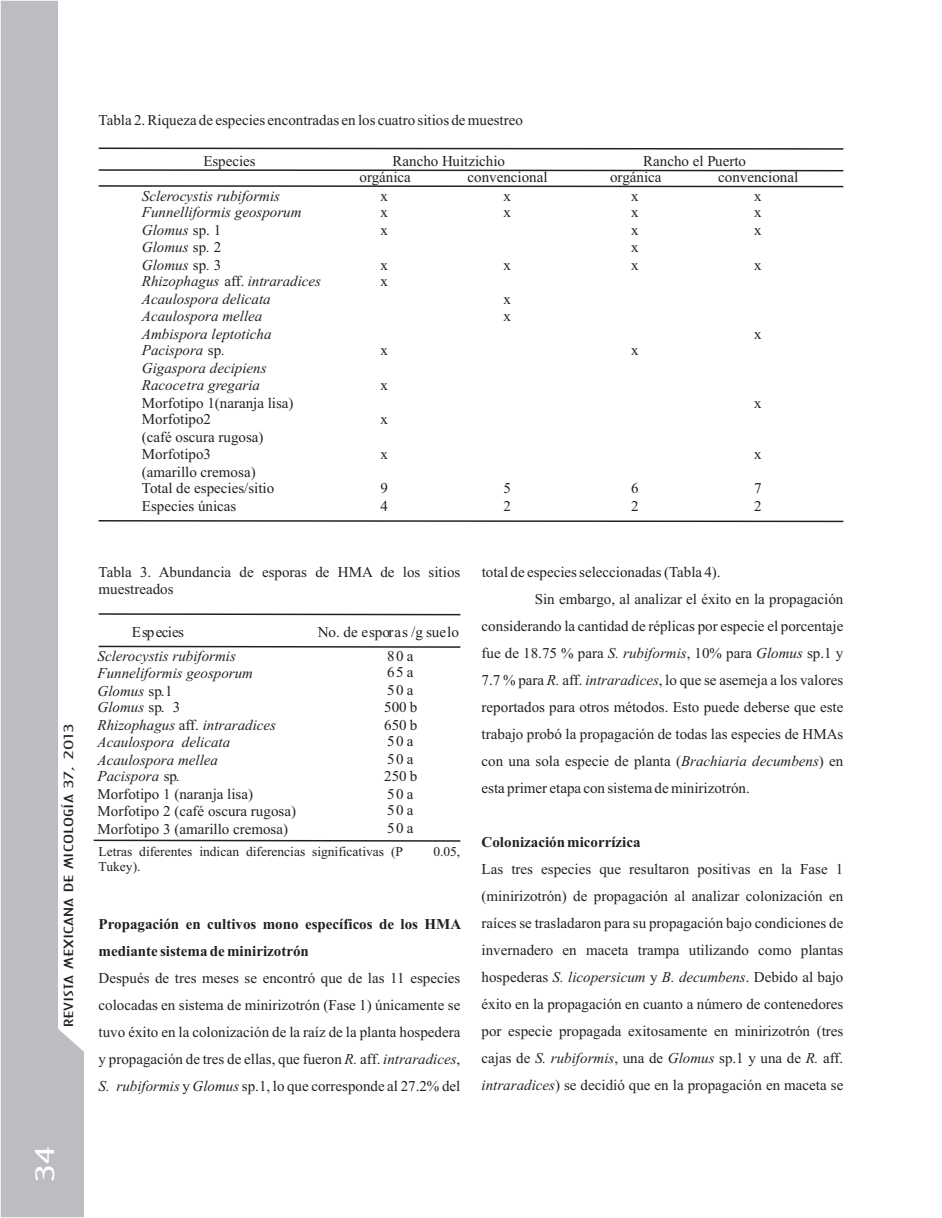
<style>
.page{position:relative;width:942px;height:1218px;background:#fff}
.page>*{position:absolute;margin:0;border:0;box-sizing:border-box;transform-origin:0 0}
.t1{font:24px "Architecture Plain";color:#fff;scale:2 1}
.t2{font:15.15px "Times New Roman";color:#231f20}
.t3{font:15.15px "Times New Roman";letter-spacing:-.05em;color:#231f20}
.t4{font:15px/27px "Times New Roman";color:#231f20}
.t5{font:italic 15px/16.5px "Times New Roman";color:#231f20}
.t6{font:700 15px/27px "Times New Roman";color:#231f20}
.t7{font:13.5px "Times New Roman";color:#231f20}
.t8{font:12px "Architecture Plain";color:#231f20;scale:2 1}
.s1{font-style:normal}
.s2{font-style:italic}
</style>
<div class="page">
<svg style="left:1px;top:1px;width:83px;height:1216px;fill:#bcbdc0"></svg>
<svg style="left:98px;top:520px;width:746px;height:3px"></svg>
<svg style="left:98px;top:185px;width:746px;height:3px"></svg>
<svg style="left:98px;top:147px;width:746px;height:3px"></svg>
<svg style="left:98px;top:169px;width:746px;height:3px"></svg>
<svg style="left:93px;top:839px;width:368px;height:3px"></svg>
<svg style="left:98px;top:645px;width:363px;height:3px"></svg>
<svg style="left:98px;top:613px;width:363px;height:3px"></svg>
<p class="t8" style="left:63px;top:1027px;width:153px;rotate:-90deg">REVISTA MEXICANA DE MICOLOGÍA 37, 2013</p>
<h1 class="t1" style="left:34px;top:1183px;width:20px;rotate:-90deg">34</h1>
<p class="t4" style="left:99px;top:108px;width:425px">Tabla 2. Riqueza de especies encontradas en los cuatro sitios de muestreo</p>
<p class="t4" style="left:203px;top:149px;width:54px">Especies</p>
<p class="t4" style="left:392px;top:149px;width:114px">Rancho Huitzichio</p>
<p class="t4" style="left:643px;top:149px;width:104px">Rancho el Puerto</p>
<p class="t4" style="left:359px;top:165px;width:53px">orgánica</p>
<p class="t4" style="left:467px;top:165px;width:81px">convencional</p>
<p class="t4" style="left:610px;top:165px;width:53px">orgánica</p>
<p class="t4" style="left:718px;top:165px;width:81px">convencional</p>
<p class="t5" style="left:142px;top:189px;width:140px">Sclerocystis rubiformis</p>
<p class="t4" style="left:380px;top:183px;width:9px">x</p>
<p class="t4" style="left:503px;top:183px;width:9px">x</p>
<p class="t4" style="left:631px;top:183px;width:9px">x</p>
<p class="t4" style="left:754px;top:183px;width:9px">x</p>
<p class="t5" style="left:142px;top:205px;width:161px">Funnelliformis geosporum</p>
<p class="t4" style="left:380px;top:200px;width:9px">x</p>
<p class="t4" style="left:503px;top:200px;width:9px">x</p>
<p class="t4" style="left:631px;top:200px;width:9px">x</p>
<p class="t4" style="left:754px;top:200px;width:9px">x</p>
<p class="t5" style="left:142px;top:223px;width:81px">Glomus <span class="s1">sp. 1</span></p>
<p class="t4" style="left:380px;top:218px;width:9px">x</p>
<p class="t4" style="left:631px;top:218px;width:9px">x</p>
<p class="t4" style="left:754px;top:218px;width:9px">x</p>
<p class="t5" style="left:142px;top:240px;width:81px">Glomus <span class="s1">sp</span>. <span class="s1">2</span></p>
<p class="t4" style="left:631px;top:234px;width:9px">x</p>
<p class="t5" style="left:142px;top:258px;width:81px">Glomus <span class="s1">sp</span>. <span class="s1">3</span></p>
<p class="t4" style="left:380px;top:252px;width:9px">x</p>
<p class="t4" style="left:503px;top:252px;width:9px">x</p>
<p class="t4" style="left:631px;top:252px;width:9px">x</p>
<p class="t4" style="left:754px;top:252px;width:9px">x</p>
<p class="t5" style="left:142px;top:274px;width:181px">Rhizophagus <span class="s1">aff.</span> intraradices</p>
<p class="t4" style="left:380px;top:269px;width:9px">x</p>
<p class="t5" style="left:142px;top:292px;width:130px">Acaulospora delicata</p>
<p class="t4" style="left:503px;top:287px;width:9px">x</p>
<p class="t5" style="left:142px;top:309px;width:122px">Acaulospora mellea</p>
<p class="t4" style="left:503px;top:303px;width:9px">x</p>
<p class="t5" style="left:142px;top:327px;width:131px">Ambispora leptoticha</p>
<p class="t4" style="left:754px;top:321px;width:9px">x</p>
<p class="t5" style="left:142px;top:343px;width:85px">Pacispora <span class="s1">sp</span>.</p>
<p class="t4" style="left:380px;top:338px;width:9px">x</p>
<p class="t4" style="left:631px;top:338px;width:9px">x</p>
<p class="t5" style="left:142px;top:361px;width:126px">Gigaspora decipiens<br>Racocetra gregaria</p>
<p class="t4" style="left:380px;top:372px;width:9px">x</p>
<p class="t4" style="left:142px;top:390px;width:153px">Morfotipo 1(naranja lisa)</p>
<p class="t4" style="left:754px;top:390px;width:9px">x</p>
<p class="t4" style="left:142px;top:411px;width:123px;line-height:18px">Morfotipo2<br>(café oscura rugosa)</p>
<p class="t4" style="left:380px;top:407px;width:9px">x</p>
<p class="t4" style="left:142px;top:446px;width:115px;line-height:18px">Morfotipo3 (amarillo cremosa)</p>
<p class="t4" style="left:380px;top:441px;width:9px">x</p>
<p class="t4" style="left:754px;top:441px;width:9px">x</p>
<p class="t4" style="left:142px;top:476px;width:134px">Total de especies/sitio</p>
<p class="t4" style="left:380px;top:476px;width:9px">9</p>
<p class="t4" style="left:503px;top:476px;width:9px">5</p>
<p class="t4" style="left:631px;top:476px;width:9px">6</p>
<p class="t4" style="left:754px;top:476px;width:9px">7</p>
<p class="t4" style="left:142px;top:494px;width:96px">Especies únicas</p>
<p class="t4" style="left:380px;top:494px;width:9px">4</p>
<p class="t4" style="left:503px;top:494px;width:9px">2</p>
<p class="t4" style="left:631px;top:494px;width:9px">2</p>
<p class="t4" style="left:754px;top:494px;width:9px">2</p>
<p class="t4" style="left:99px;top:565px;width:363px;line-height:16.6px">Tabla 3. Abundancia de esporas de HMA de los sitios muestreados</p>
<p class="t3" style="left:132px;top:626px;width:54px">Especies</p>
<p class="t2" style="left:318px;top:626px;width:143px">No. de esporas /g suelo</p>
<p class="t4" style="left:387px;top:649px;width:28px;line-height:16.5px">80 a<br>65 a</p>
<p class="t4" style="left:384px;top:683px;width:35px;line-height:16.5px">50 a<br>500 b</p>
<p class="t4" style="left:384px;top:718px;width:35px;line-height:16.5px">650 b<br>50 a</p>
<p class="t4" style="left:384px;top:752px;width:35px;line-height:16.5px">50 a<br>250 b</p>
<p class="t4" style="left:387px;top:787px;width:28px;line-height:16.5px">50 a<br>50 a</p>
<p class="t4" style="left:387px;top:816px;width:28px">50 a</p>
<p class="t5" style="left:98px;top:649px;width:157px">Sclerocystis rubiformis<br>Funneliformis geosporum</p>
<p class="t5" style="left:98px;top:684px;width:84px">Glomus <span class="s1">sp.1<br></span>Glomus <span class="s1">sp. 3</span></p>
<p class="t5" style="left:98px;top:718px;width:180px">Rhizophagus <span class="s1">aff.</span> intraradices<br>Acaulospora delicata</p>
<p class="t5" style="left:98px;top:753px;width:122px">Acaulospora mellea<br>Pacispora <span class="s1">sp.</span></p>
<p class="t4" style="left:98px;top:787px;width:200px;line-height:16.5px">Morfotipo 1 (naranja lisa)<br>Morfotipo 2 (café oscura rugosa)</p>
<p class="t4" style="left:98px;top:816px;width:192px">Morfotipo 3 (amarillo cremosa)</p>
<p class="t7" style="left:99px;top:846px;width:306px">Letras diferentes indican diferencias significativas (P</p>
<p class="t7" style="left:433px;top:846px;width:28px">0.05,</p>
<p class="t7" style="left:99px;top:862px;width:43px">Tukey).</p>
<p class="t6" style="left:99px;top:911px;width:364px">Propagación en cultivos mono específicos de los HMA mediante sistema de minirizotrón</p>
<p class="t4" style="left:99px;top:965px;width:363px;text-align:justify">Después de tres meses se encontró que de las 11 especies colocadas en sistema de minirizotrón (Fase 1) únicamente se tuvo éxito en la colonización de la raíz de la planta hospedera y propagación de tres de ellas, que fueron <span class="s2">R.</span> aff. <span class="s2">intraradices</span>, <span class="s2">S. rubiformis</span> y <span class="s2">Glomus</span> sp.1, lo que corresponde al 27.2% del</p>
<p class="t4" style="left:481px;top:560px;width:240px">total de especies seleccionadas(Tabla 4).</p>
<p class="t4" style="left:534px;top:587px;width:310px">Sin embargo, al analizar el éxito en la propagación</p>
<p class="t4" style="left:481px;top:614px;width:363px">considerando la cantidad de réplicas por especie el porcentaje</p>
<p class="t4" style="left:481px;top:641px;width:363px">fue de 18.75 % para <span class="s2">S. rubiformis</span>, 10% para <span class="s2">Glomus</span> sp.1 y</p>
<p class="t4" style="left:481px;top:668px;width:363px">7.7 % para <span class="s2">R.</span> aff. <span class="s2">intraradices</span>, lo que se asemeja a los valores</p>
<p class="t4" style="left:481px;top:695px;width:363px">reportados para otros métodos. Esto puede deberse que este</p>
<p class="t4" style="left:481px;top:722px;width:363px">trabajo probó la propagación de todas las especies de HMAs</p>
<p class="t4" style="left:481px;top:749px;width:363px">con una sola especie de planta (<span class="s2">Brachiaria decumbens</span>) en</p>
<p class="t4" style="left:481px;top:776px;width:269px">esta primer etapa con sistema de minirizotrón.</p>
<p class="t6" style="left:481px;top:830px;width:160px">Colonización micorrízica</p>
<p class="t4" style="left:481px;top:857px;width:363px;text-align:justify">Las tres especies que resultaron positivas en la Fase 1 (minirizotrón) de propagación al analizar colonización en raíces se trasladaron para su propagación bajo condiciones de invernadero en maceta trampa utilizando como plantas hospederas <span class="s2">S. licopersicum</span> y <span class="s2">B. decumbens</span>. Debido al bajo éxito en la propagación en cuanto a número de contenedores por especie propagada exitosamente en minirizotrón (tres cajas de <span class="s2">S. rubiformis</span>, una de <span class="s2">Glomus</span> sp.1 y una de <span class="s2">R.</span> aff. <span class="s2">intraradices</span>) se decidió que en la propagación en maceta se</p>
</div>
